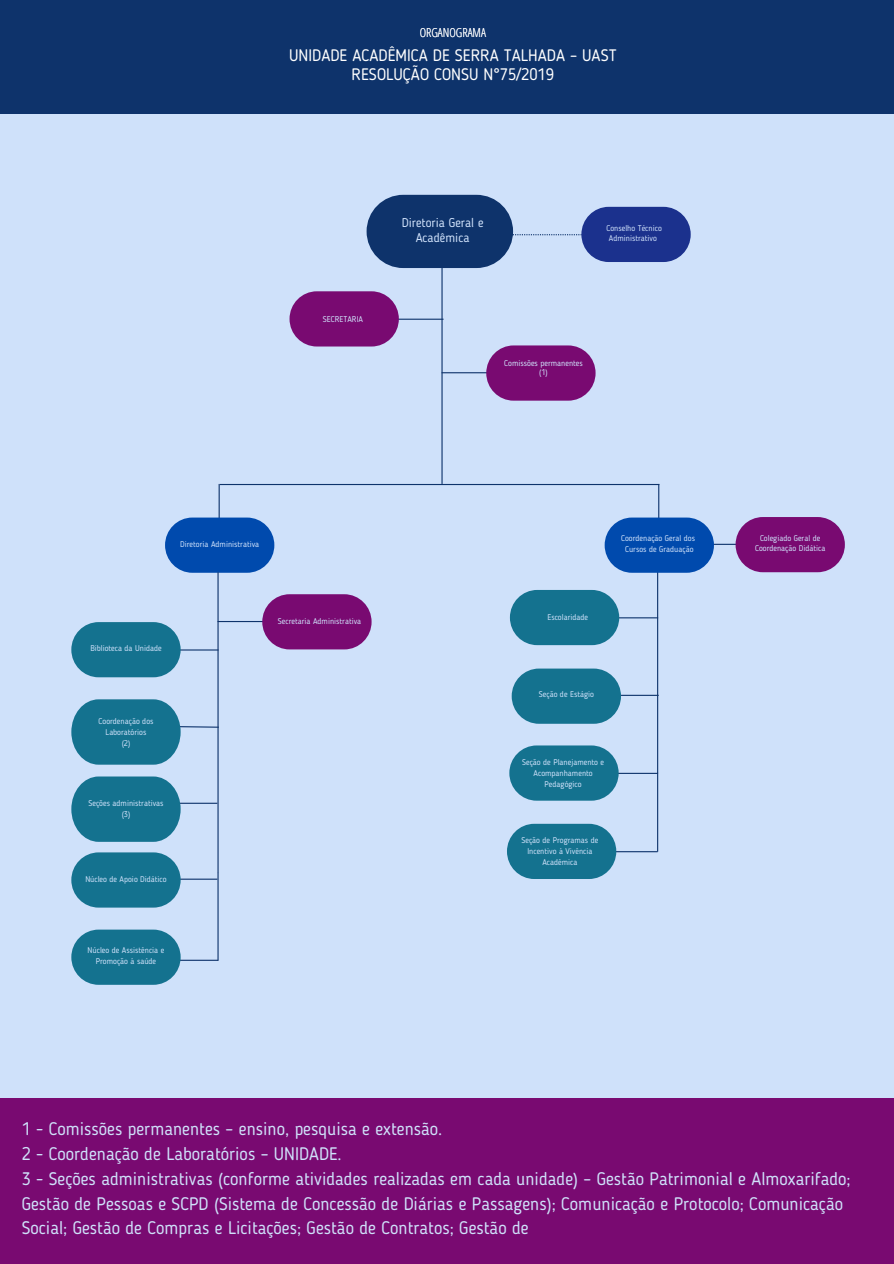
<style>
.page{position:relative;width:894px;height:1264px;background:#fff}
.page>*{position:absolute;margin:0;border:0;box-sizing:border-box;transform-origin:0 0}
.t1{font:18px/24.8px "Blogger Sans";color:#cfe1fa}
.t2{font:16.5px/19.2px "Blogger Sans";color:#fff;text-align:center}
.t3{font:12.6px/15.1px "Blogger Sans";color:#cfe1fa;text-align:center}
.t4{font:300 12.45px "Open Sans Condensed";color:#fff}
.t5{font:8.25px/10.9px "Blogger Sans";color:#cfe1fa;text-align:center}
</style>
<div class="page">
<div style="left:0;top:0;width:893px;height:1263px;background:#cfe1fa"></div>
<div style="left:0;top:0;width:893px;height:114px;background:#0e336b"></div>
<div style="left:366px;top:195px;width:147px;height:73px;background:#0e336b;border-radius:37px"></div>
<hr style="left:441px;top:264px;width:1px;height:220px;background:#0e336b">
<hr style="left:364px;top:318px;width:79px;height:2px;background:#0e336b">
<div style="left:289px;top:291px;width:110px;height:55px;background:#790a71;border-radius:27px"></div>
<hr style="left:441px;top:372px;width:79px;height:1px;background:#0e336b">
<div style="left:486px;top:345px;width:109px;height:55px;background:#790a71;border-radius:27px"></div>
<hr style="left:220px;top:484px;width:439px;height:1px;background:#0e336b">
<hr style="left:218px;top:484px;width:2px;height:41px;background:#0e336b">
<div style="left:165px;top:517px;width:109px;height:55px;background:#004aad;border-radius:27px"></div>
<hr style="left:658px;top:484px;width:1px;height:41px;background:#0e336b">
<hr style="left:690px;top:544px;width:79px;height:1px;background:#0e336b">
<div style="left:735px;top:517px;width:109px;height:55px;background:#790a71;border-radius:27px"></div>
<hr style="left:657px;top:540px;width:1px;height:233px;background:#0e336b">
<div style="left:604px;top:517px;width:109px;height:55px;background:#004aad;border-radius:27px"></div>
<hr style="left:217px;top:572px;width:1px;height:301px;background:#0e336b">
<hr style="left:217px;top:872px;width:1px;height:88px;background:#0e336b">
<hr style="left:579px;top:617px;width:79px;height:1px;background:#0e336b">
<hr style="left:579px;top:694px;width:79px;height:2px;background:#0e336b">
<div style="left:509px;top:590px;width:110px;height:55px;background:#14728f;border-radius:27px"></div>
<div style="left:511px;top:668px;width:109px;height:55px;background:#14728f;border-radius:27px"></div>
<hr style="left:582px;top:772px;width:75px;height:2px;background:#0e336b">
<div style="left:509px;top:745px;width:109px;height:55px;background:#14728f;border-radius:27px"></div>
<hr style="left:657px;top:772px;width:1px;height:79px;background:#0e336b">
<hr style="left:217px;top:621px;width:79px;height:1px;background:#0e336b">
<div style="left:262px;top:594px;width:109px;height:55px;background:#790a71;border-radius:27px"></div>
<svg style="left:513px;top:234px;width:68px;height:1px"></svg>
<div style="left:581px;top:207px;width:109px;height:55px;background:#1b318d;border-radius:27px"></div>
<hr style="left:582px;top:851px;width:75px;height:1px;background:#0e336b">
<div style="left:507px;top:823px;width:109px;height:56px;background:#14728f;border-radius:27px"></div>
<hr style="left:140px;top:649px;width:78px;height:1px;background:#0e336b">
<hr style="left:138px;top:802px;width:79px;height:1px;background:#0e336b">
<div style="left:71px;top:622px;width:109px;height:55px;background:#14728f;border-radius:27px"></div>
<svg style="left:71px;top:699px;width:148px;height:65px"></svg>
<svg style="left:71px;top:776px;width:109px;height:65px;background:#287e9a"></svg>
<hr style="left:139px;top:959px;width:79px;height:1px;background:#0e336b">
<div style="left:71px;top:929px;width:109px;height:55px;background:#14728f;border-radius:27px"></div>
<hr style="left:138px;top:878px;width:79px;height:1px;background:#0e336b">
<div style="left:71px;top:852px;width:109px;height:55px;background:#14728f;border-radius:27px"></div>
<div style="left:0;top:1098px;width:893px;height:165px;background:#790a71"></div>
<h3 class="t4" style="left:419px;top:24px;width:68px">ORGANOGRAMA</h3>
<h2 class="t2" style="left:289px;top:47px;width:329px">UNIDADE ACADÊMICA DE SERRA TALHADA – UAST<br>RESOLUÇÃO CONSU N°75/2019</h2>
<p class="t5" style="left:323px;top:314px;width:42px">SECRETARIA</p>
<h3 class="t3" style="left:401px;top:216px;width:83px">Diretoria Geral e<br>Acadêmica</h3>
<p class="t5" style="left:606px;top:224px;width:57px;line-height:9.6px;text-align:left">Conselho Técnico<br>Administrativo</p>
<p class="t5" style="left:504px;top:359px;width:80px;line-height:9.6px">Comissões permanentes (1)</p>
<p class="t5" style="left:621px;top:533px;width:75px">Coordenação Geral dos<br>Cursos de Graduação</p>
<p class="t5" style="left:180px;top:539px;width:80px">Diretoria Administrativa</p>
<p class="t5" style="left:754px;top:534px;width:72px;line-height:9.6px">Colegiado Geral de<br>Coordenação Didática</p>
<p class="t5" style="left:90px;top:643px;width:73px">Biblioteca da Unidade</p>
<p class="t5" style="left:98px;top:716px;width:56px">Coordenação dos<br>Laboratórios<br>(2)</p>
<p class="t5" style="left:88px;top:798px;width:77px">Seções administrativas (3)</p>
<p class="t5" style="left:85px;top:874px;width:83px">Núcleo de Apoio Didático</p>
<p class="t5" style="left:88px;top:945px;width:78px">Núcleo de Assistência e<br>Promoção à saúde</p>
<p class="t5" style="left:278px;top:616px;width:85px">Secretaria Administrativa</p>
<p class="t5" style="left:547px;top:612px;width:42px">Escolaridade</p>
<p class="t5" style="left:538px;top:689px;width:57px">Seção de Estágio</p>
<p class="t5" style="left:522px;top:757px;width:84px">Seção de Planejamento e<br>Acompanhamento<br>Pedagógico</p>
<p class="t5" style="left:521px;top:835px;width:78px">Seção de Programas de<br>Incentivo à Vivência<br>Acadêmica</p>
<p class="t1" style="left:22px;top:1118px;width:830px">1 - Comissões permanentes – ensino, pesquisa e extensão.<br>2 - Coordenação de Laboratórios – UNIDADE.<br>3 - Seções administrativas (conforme atividades realizadas em cada unidade) – Gestão Patrimonial e Almoxarifado; Gestão de Pessoas e SCPD (Sistema de Concessão de Diárias e Passagens); Comunicação e Protocolo; Comunicação Social; Gestão de Compras e Licitações; Gestão de Contratos; Gestão de</p>
</div>
